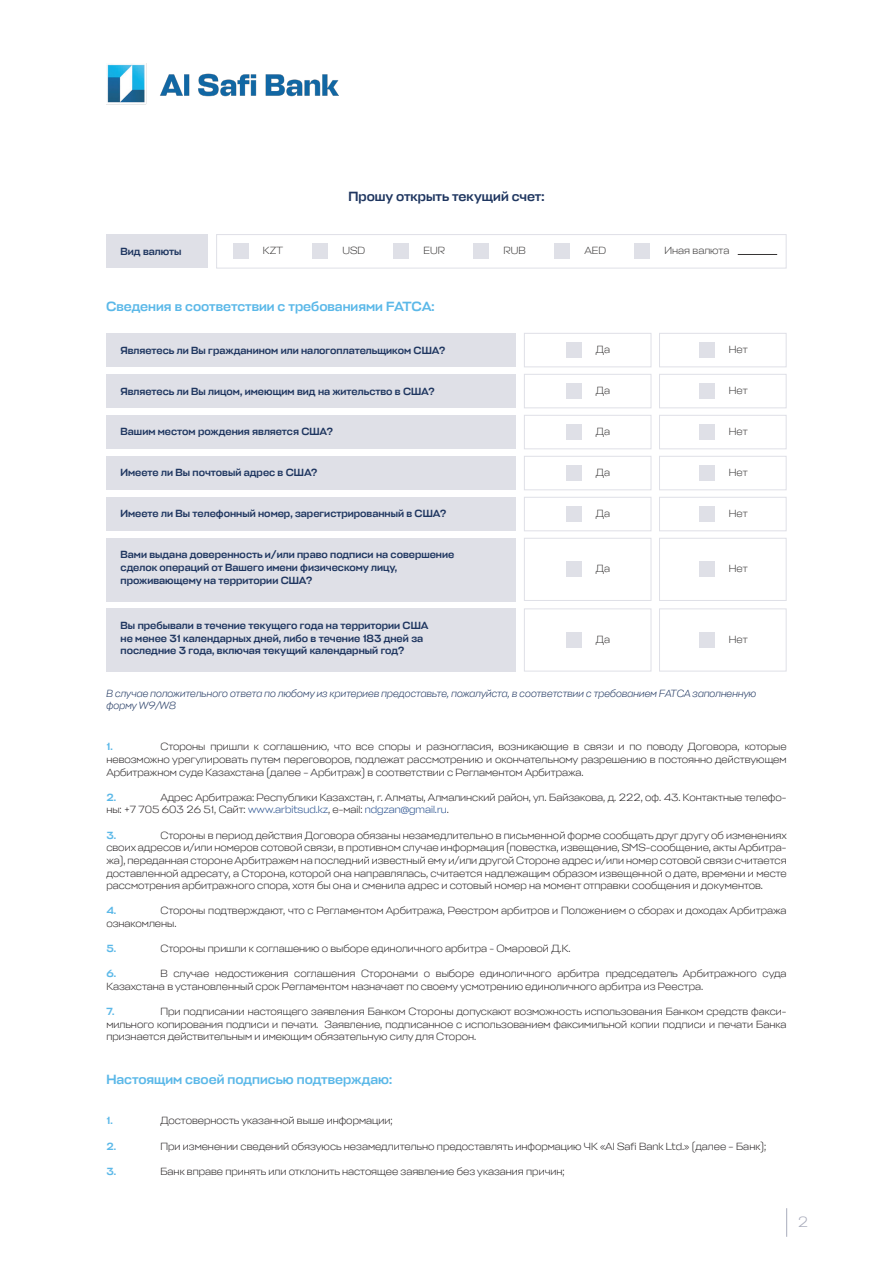
<style>
.page{position:relative;width:893px;height:1263px;background:#fff}
.page>*{position:absolute;margin:0;border:0;box-sizing:border-box;transform-origin:0 0}
.t1{font:300 15px "Stapel";color:#a9acbc}
.t2{font:500 13.5px "Stapel";color:#5bb8e8}
.t3{font:500 13.5px "Stapel";color:#1f3660}
.t4{font:300 10.5px/12.6px "Stapel";color:#231f20;text-align:justify}
.t5{font:500 10.5px/12.6px "Stapel";color:#1f3660}
.t6{font:italic 300 10.5px/12.6px "Stapel";color:#1f3660}
.t7{font:300 10.5px "Stapel";color:#373535}
.t8{font:500 10.5px "Stapel";color:#5bb8e8}
.s1{color:#1b4688}
</style>
<div class="page">
<img style="left:106px;top:64px;width:232px;height:41px">
<div style="left:216px;top:234px;width:570px;height:34px;border:1px solid #dfe0e7"></div>
<div style="left:106px;top:235px;width:102px;height:33px;background:#dfe0e7"></div>
<div style="left:233px;top:244px;width:15px;height:15px;background:#dfe0e7"></div>
<div style="left:312px;top:244px;width:16px;height:15px;background:#dfe0e7"></div>
<div style="left:394px;top:244px;width:15px;height:15px;background:#dfe0e7"></div>
<div style="left:474px;top:244px;width:15px;height:15px;background:#dfe0e7"></div>
<div style="left:554px;top:244px;width:16px;height:15px;background:#dfe0e7"></div>
<div style="left:635px;top:244px;width:15px;height:15px;background:#dfe0e7"></div>
<hr style="left:738px;top:254px;width:39px;height:1px;background:#373535">
<div style="left:106px;top:333px;width:410px;height:34px;background:#dfe0e7"></div>
<div style="left:524px;top:333px;width:127px;height:34px;border:1px solid #dfe0e7"></div>
<div style="left:659px;top:333px;width:127px;height:34px;border:1px solid #dfe0e7"></div>
<div style="left:566px;top:342px;width:15px;height:16px;background:#dfe0e7"></div>
<div style="left:699px;top:342px;width:15px;height:16px;background:#dfe0e7"></div>
<div style="left:106px;top:374px;width:410px;height:34px;background:#dfe0e7"></div>
<div style="left:524px;top:374px;width:127px;height:34px;border:1px solid #dfe0e7"></div>
<div style="left:659px;top:374px;width:127px;height:34px;border:1px solid #dfe0e7"></div>
<div style="left:566px;top:383px;width:15px;height:16px;background:#dfe0e7"></div>
<div style="left:699px;top:383px;width:15px;height:16px;background:#dfe0e7"></div>
<div style="left:106px;top:415px;width:410px;height:34px;background:#dfe0e7"></div>
<div style="left:524px;top:415px;width:127px;height:34px;border:1px solid #dfe0e7"></div>
<div style="left:659px;top:415px;width:127px;height:34px;border:1px solid #dfe0e7"></div>
<div style="left:566px;top:424px;width:15px;height:16px;background:#dfe0e7"></div>
<div style="left:699px;top:424px;width:15px;height:16px;background:#dfe0e7"></div>
<div style="left:106px;top:456px;width:410px;height:34px;background:#dfe0e7"></div>
<div style="left:524px;top:456px;width:127px;height:34px;border:1px solid #dfe0e7"></div>
<div style="left:659px;top:456px;width:127px;height:34px;border:1px solid #dfe0e7"></div>
<div style="left:566px;top:465px;width:15px;height:16px;background:#dfe0e7"></div>
<div style="left:699px;top:465px;width:15px;height:16px;background:#dfe0e7"></div>
<div style="left:106px;top:497px;width:410px;height:34px;background:#dfe0e7"></div>
<div style="left:524px;top:497px;width:127px;height:34px;border:1px solid #dfe0e7"></div>
<div style="left:659px;top:497px;width:127px;height:34px;border:1px solid #dfe0e7"></div>
<div style="left:566px;top:506px;width:15px;height:16px;background:#dfe0e7"></div>
<div style="left:699px;top:506px;width:15px;height:16px;background:#dfe0e7"></div>
<div style="left:106px;top:538px;width:410px;height:63px;background:#dfe0e7"></div>
<div style="left:524px;top:538px;width:127px;height:63px;border:1px solid #dfe0e7"></div>
<div style="left:659px;top:538px;width:127px;height:63px;border:1px solid #dfe0e7"></div>
<div style="left:566px;top:562px;width:15px;height:15px;background:#dfe0e7"></div>
<div style="left:699px;top:562px;width:15px;height:15px;background:#dfe0e7"></div>
<div style="left:106px;top:609px;width:410px;height:63px;background:#dfe0e7"></div>
<div style="left:524px;top:608px;width:127px;height:63px;border:1px solid #dfe0e7"></div>
<div style="left:659px;top:608px;width:127px;height:63px;border:1px solid #dfe0e7"></div>
<div style="left:566px;top:632px;width:15px;height:16px;background:#dfe0e7"></div>
<div style="left:699px;top:632px;width:15px;height:16px;background:#dfe0e7"></div>
<svg style="left:786px;top:1208px;width:1px;height:29px"></svg>
<p class="t3" style="left:348px;top:188px;width:197px">Прошу открыть текущий счет:</p>
<p class="t5" style="left:121px;top:245px;width:63px">Вид валюты</p>
<p class="t7" style="left:263px;top:245px;width:22px">KZT</p>
<p class="t7" style="left:342px;top:245px;width:24px">USD</p>
<p class="t7" style="left:424px;top:245px;width:23px">EUR</p>
<p class="t7" style="left:504px;top:245px;width:24px">RUB</p>
<p class="t7" style="left:584px;top:245px;width:23px">AED</p>
<p class="t7" style="left:664px;top:245px;width:66px">Иная валюта</p>
<p class="t2" style="left:106px;top:298px;width:330px">Сведения в соответствии с требованиями FATCA:</p>
<p class="t5" style="left:121px;top:344px;width:326px">Являетесь ли Вы гражданином или налогоплательщиком США?</p>
<p class="t7" style="left:596px;top:343px;width:16px">Да</p>
<p class="t7" style="left:729px;top:343px;width:20px">Нет</p>
<p class="t5" style="left:121px;top:385px;width:315px">Являетесь ли Вы лицом, имеющим вид на жительство в США?</p>
<p class="t7" style="left:596px;top:384px;width:16px">Да</p>
<p class="t7" style="left:729px;top:384px;width:20px">Нет</p>
<p class="t5" style="left:121px;top:426px;width:214px">Вашим местом рождения является США?</p>
<p class="t7" style="left:596px;top:425px;width:16px">Да</p>
<p class="t7" style="left:729px;top:425px;width:20px">Нет</p>
<p class="t5" style="left:121px;top:467px;width:198px">Имеете ли Вы почтовый адрес в США?</p>
<p class="t7" style="left:596px;top:466px;width:16px">Да</p>
<p class="t7" style="left:729px;top:466px;width:20px">Нет</p>
<p class="t5" style="left:121px;top:508px;width:327px">Имеете ли Вы телефонный номер, зарегистрированный в США?</p>
<p class="t7" style="left:596px;top:507px;width:16px">Да</p>
<p class="t7" style="left:729px;top:507px;width:20px">Нет</p>
<p class="t5" style="left:121px;top:549px;width:335px">Вами выдана доверенность и/или право подписи на совершение сделок операций от Вашего имени физическому лицу, проживающему на территории США?</p>
<p class="t7" style="left:596px;top:563px;width:16px">Да</p>
<p class="t7" style="left:729px;top:563px;width:20px">Нет</p>
<p class="t5" style="left:121px;top:619px;width:309px">Вы пребывали в течение текущего года на территории США не менее 31 календарных дней, либо в течение 183 дней за последние 3 года, включая текущий календарный год?</p>
<p class="t7" style="left:596px;top:633px;width:16px">Да</p>
<p class="t7" style="left:729px;top:633px;width:20px">Нет</p>
<p class="t6" style="left:106px;top:687px;width:651px">В случае положительного ответа по любому из критериев предоставьте, пожалуйста, в соответствии с требованием FATCA заполненную форму W9/W8</p>
<p class="t8" style="left:106px;top:740px;width:8px">1.</p>
<p class="t4" style="left:106px;top:741px;width:682px;text-indent:54px">Стороны пришли к соглашению, что все споры и разногласия, возникающие в связи и по поводу Договора, которые невозможно урегулировать путем переговоров, подлежат рассмотрению и окончательному разрешению в постоянно действующем Арбитражном суде Казахстана (далее – Арбитраж) в соответствии с Регламентом Арбитража.</p>
<p class="t8" style="left:106px;top:791px;width:11px">2.</p>
<p class="t4" style="left:106px;top:791px;width:682px;text-indent:54px">Адрес Арбитража: Республики Казахстан, г. Алматы, Алмалинский район, ул. Байзакова, д. 222, оф. 43. Контактные телефо&shy;ны: +7 705 603 26 51, Сайт: <span class="s1">www.arbitsud.kz</span>, е-маil: <span class="s1">ndgzan@gmail.ru</span>.</p>
<p class="t8" style="left:106px;top:829px;width:11px">3.</p>
<p class="t4" style="left:106px;top:829px;width:682px;text-indent:54px">Стороны в период действия Договора обязаны незамедлительно в письменной форме сообщать друг другу об изменениях своих адресов и/или номеров сотовой связи, в противном случае информация (повестка, извещение, SMS-сообщение, акты Арбитра&shy;жа), переданная стороне Арбитражем на последний известный ему и/или другой Стороне адрес и/или номер сотовой связи считается доставленной адресату, а Сторона, которой она направлялась, считается надлежащим образом извещенной о дате, времени и месте рассмотрения арбитражного спора, хотя бы она и сменила адрес и сотовый номер на момент отправки сообщения и документов.</p>
<p class="t8" style="left:106px;top:904px;width:11px">4.</p>
<p class="t4" style="left:106px;top:904px;width:682px;text-indent:54px">Стороны подтверждают, что с Регламентом Арбитража, Реестром арбитров и Положением о сборах и доходах Арбитража ознакомлены.</p>
<p class="t8" style="left:106px;top:942px;width:11px">5.</p>
<p class="t4" style="left:160px;top:942px;width:412px">Стороны пришли к соглашению о выборе единоличного арбитра - Омаровой Д.К.</p>
<p class="t8" style="left:106px;top:967px;width:11px">6.</p>
<p class="t4" style="left:106px;top:967px;width:682px;text-indent:54px">В случае недостижения соглашения Сторонами о выборе единоличного арбитра председатель Арбитражного суда<br>Казахстана в установленный срок Регламентом назначает по своему усмотрению единоличного арбитра из Реестра.</p>
<p class="t8" style="left:106px;top:1005px;width:10px">7.</p>
<p class="t4" style="left:106px;top:1005px;width:682px;text-indent:54px">При подписании настоящего заявления Банком Стороны допускают возможность использования Банком средств факси&shy;мильного копирования подписи и печати. Заявление, подписанное с использованием факсимильной копии подписи и печати Банка признается действительным и имеющим обязательную силу для Сторон.</p>
<p class="t2" style="left:106px;top:1071px;width:287px">Настоящим своей подписью подтверждаю:</p>
<p class="t8" style="left:106px;top:1114px;width:8px">1.</p>
<p class="t4" style="left:160px;top:1114px;width:234px">Достоверность указанной выше информации;</p>
<p class="t8" style="left:106px;top:1139px;width:11px">2.</p>
<p class="t4" style="left:160px;top:1140px;width:607px">При изменении сведений обязуюсь незамедлительно предоставлять информацию ЧК «Al Safi Bank Ltd.» (далее – Банк);</p>
<p class="t8" style="left:106px;top:1165px;width:11px">3.</p>
<p class="t4" style="left:160px;top:1165px;width:406px">Банк вправе принять или отклонить настоящее заявление без указания причин;</p>
<h1 class="t1" style="left:798px;top:1213px;width:12px">2</h1>
</div>
